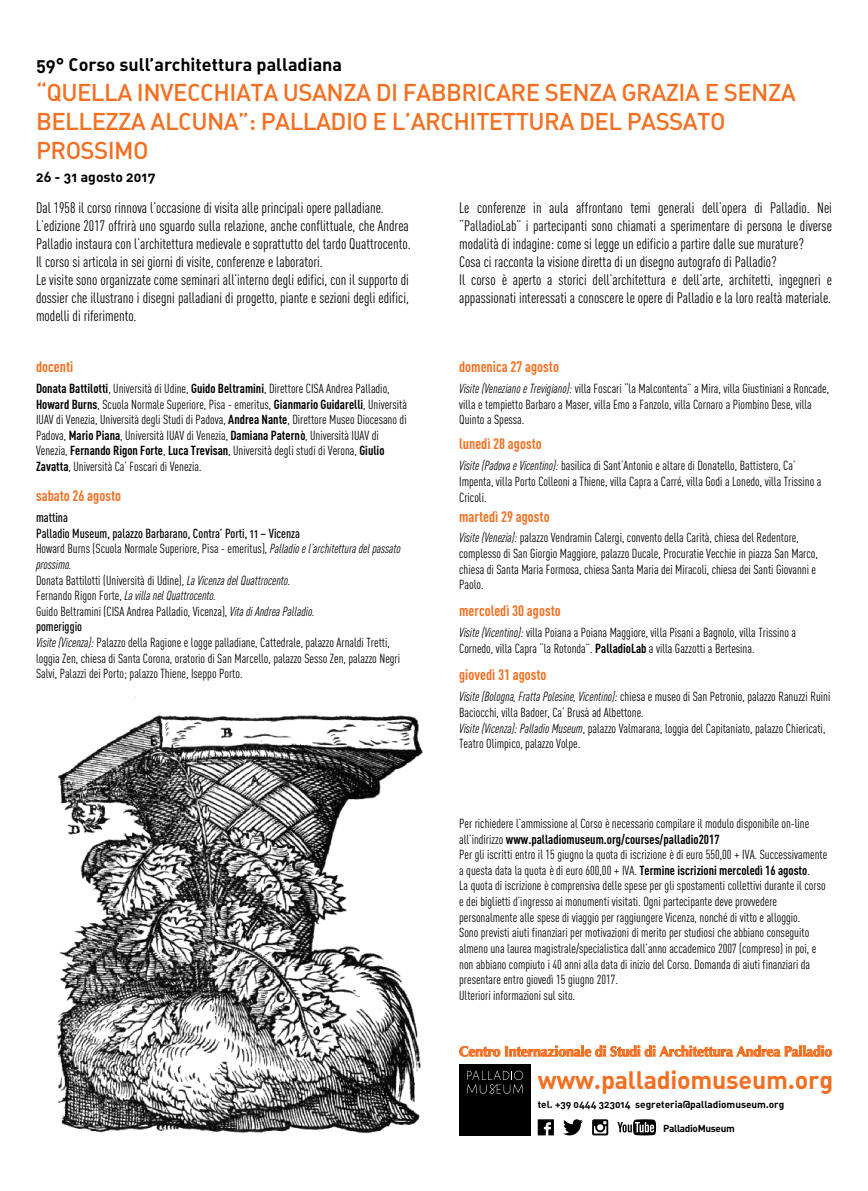
<style>
.page{position:relative;width:868px;height:1191px;background:#fff}
.page>*{position:absolute;margin:0;border:0;box-sizing:border-box;transform-origin:0 0}
.t1{font:25px "DIN Bold Alternate";letter-spacing:-.01em;color:#f36f21}
.t2{font:24px/28.8px "DIN Medium Alternate";letter-spacing:-.025em;color:#f36f21}
.t3{font:18px "DIN Bold Alternate";color:#000}
.t4{font:15px/18px "DIN Cond";color:#000}
.t5{font:700 15px "DIN Cond";color:#f36f21}
.t6{font:700 14px "Optima";letter-spacing:-.01em;color:#f36f21}
.t7{font:14px "DIN Bold Alternate";color:#000}
.t8{font:13px/15.6px "DIN Cond";color:#000}
.t9{font:13px "DIN Cond Medium Alternate";color:#000}
.t10{font:italic 13px "FFDIN Pro Cond";color:#000}
.t11{font:500 13px "DIN Cond";color:#000}
.t12{font:10px "DIN Bold Alternate";letter-spacing:-.005em;color:#000}
.t13{font:10px "DIN Bold Alternate";letter-spacing:-.035em;color:#000}
.s1{font-weight:700}
.s2{font-family:"FFDIN Pro Cond";font-style:italic}
.s3{font-family:"DIN Cond";font-style:normal}
.s4{font-weight:500}
</style>
<div class="page">
<img style="left:56px;top:696px;width:367px;height:438px">
<svg style="left:459px;top:1045px;width:372px;height:11px"></svg>
<div style="left:459px;top:1063px;width:72px;height:72px;background:#000"></div>
<svg style="left:467px;top:1070px;width:56px;height:23px"></svg>
<svg style="left:537px;top:1119px;width:17px;height:16px"></svg>
<svg style="left:563px;top:1119px;width:20px;height:16px"></svg>
<svg style="left:592px;top:1119px;width:16px;height:16px"></svg>
<svg style="left:617px;top:1119px;width:39px;height:16px"></svg>
<h3 class="t3" style="left:36px;top:53px;width:307px">59° Corso sull’architettura palladiana</h3>
<h2 class="t2" style="left:36px;top:77px;width:761px">“QUELLA INVECCHIATA USANZA DI FABBRICARE SENZA GRAZIA E SENZA<br>BELLEZZA ALCUNA”: PALLADIO E L’ARCHITETTURA DEL PASSATO<br>PROSSIMO</h2>
<p class="t7" style="left:36px;top:167px;width:121px">26 - 31 agosto 2017</p>
<p class="t4" style="left:36px;top:199px;width:376px">Dal 1958 il corso rinnova l’occasione di visita alle principali opere palladiane.<br>L’edizione 2017 offrirà uno sguardo sulla relazione, anche conflittuale, che Andrea Palladio instaura con l’architettura medievale e soprattutto del tardo Quattrocento.<br>Il corso si articola in sei giorni di visite, conferenze e laboratori.<br>Le visite sono organizzate come seminari all’interno degli edifici, con il supporto di dossier che illustrano i disegni palladiani di progetto, piante e sezioni degli edifici, modelli di riferimento.</p>
<p class="t4" style="left:459px;top:199px;width:374px">Le conferenze in aula affrontano temi generali dell’opera di Palladio. Nei “PalladioLab” i partecipanti sono chiamati a sperimentare di persona le diverse modalità di indagine: come si legge un edificio a partire dalle sue murature?<br>Cosa ci racconta la visione diretta di un disegno autografo di Palladio?<br>Il corso è aperto a storici dell’architettura e dell’arte, architetti, ingegneri e appassionati interessati a conoscere le opere di Palladio e la loro realtà materiale.</p>
<p class="t5" style="left:36px;top:357px;width:39px">docenti</p>
<p class="t8" style="left:36px;top:380px;width:372px"><span class="s1">Donata Battilotti</span>, Università di Udine, <span class="s1">Guido Beltramini</span>, Direttore CISA Andrea Palladio, <span class="s1">Howard Burns</span>, Scuola Normale Superiore, Pisa - emeritus, <span class="s1">Gianmario Guidarelli</span>, Università IUAV di Venezia, Università degli Studi di Padova, <span class="s1">Andrea Nante</span>, Direttore Museo Diocesano di Padova, <span class="s1">Mario Piana</span>, Università IUAV di Venezia, <span class="s1">Damiana Paternò</span>, Università IUAV di Venezia, <span class="s1">Fernando Rigon Forte</span>, <span class="s1">Luca Trevisan</span>, Università degli studi di Verona, <span class="s1">Giulio Zavatta</span>, Università Ca’ Foscari di Venezia.</p>
<p class="t5" style="left:36px;top:486px;width:87px">sabato 26 agosto</p>
<p class="t11" style="left:36px;top:510px;width:33px">mattina</p>
<p class="t9" style="left:36px;top:525px;width:265px">Palladio Museum, palazzo Barbarano, Contra’ Porti, 11 – Vicenza</p>
<p class="t8" style="left:36px;top:541px;width:366px">Howard Burns (Scuola Normale Superiore, Pisa - emeritus), <span class="s2">Palladio e l’architettura del passato</span></p>
<p class="t10" style="left:36px;top:555px;width:37px">prossimo.</p>
<p class="t8" style="left:36px;top:572px;width:256px">Donata Battilotti (Università di Udine), <span class="s2">La Vicenza del Quattrocento.</span></p>
<p class="t10" style="left:36px;top:586px;width:182px"><span class="s3">Fernando Rigon Forte,</span> La villa nel Quattrocento.</p>
<p class="t8" style="left:36px;top:603px;width:365px">Guido Beltramini (CISA Andrea Palladio, Vicenza), <span class="s2">Vita di Andrea Palladio.<br></span><span class="s4">pomeriggio<br></span><span class="s2">Visite (Vicenza):</span> Palazzo della Ragione e logge palladiane, Cattedrale, palazzo Arnaldi Tretti, loggia Zen, chiesa di Santa Corona, oratorio di San Marcello, palazzo Sesso Zen, palazzo Negri Salvi, Palazzi dei Porto; palazzo Thiene, Iseppo Porto.</p>
<p class="t5" style="left:459px;top:357px;width:101px">domenica 27 agosto</p>
<p class="t8" style="left:459px;top:380px;width:371px"><span class="s2">Visite (Veneziano e Trevigiano):</span> villa Foscari “la Malcontenta” a Mira, villa Giustiniani a Roncade, villa e tempietto Barbaro a Maser, villa Emo a Fanzolo, villa Cornaro a Piombino Dese, villa<br>Quinto a Spessa.</p>
<p class="t5" style="left:459px;top:435px;width:84px">lunedì 28 agosto</p>
<p class="t8" style="left:459px;top:458px;width:363px"><span class="s2">Visite (Padova e Vicentino):</span> basilica di Sant’Antonio e altare di Donatello, Battistero, Ca’<br>Impenta, villa Porto Colleoni a Thiene, villa Capra a Carré, villa Godi a Lonedo, villa Trissino a<br>Cricoli.</p>
<p class="t5" style="left:459px;top:507px;width:92px">martedì 29 agosto</p>
<p class="t8" style="left:459px;top:530px;width:360px"><span class="s2">Visite (Venezia):</span> palazzo Vendramin Calergi, convento della Carità, chiesa del Redentore, complesso di San Giorgio Maggiore, palazzo Ducale, Procuratie Vecchie in piazza San Marco, chiesa di Santa Maria Formosa, chiesa Santa Maria dei Miracoli, chiesa dei Santi Giovanni e Paolo.</p>
<p class="t5" style="left:459px;top:601px;width:103px">mercoledì 30 agosto</p>
<p class="t8" style="left:459px;top:624px;width:338px"><span class="s2">Visite (Vicentino):</span> villa Poiana a Poiana Maggiore, villa Pisani a Bagnolo, villa Trissino a<br>Cornedo, villa Capra “la Rotonda”. <span class="s1">PalladioLab</span> a villa Gazzotti a Bertesina.</p>
<p class="t5" style="left:459px;top:666px;width:89px">giovedì 31 agosto</p>
<p class="t8" style="left:459px;top:689px;width:372px"><span class="s2">Visite (Bologna, Fratta Polesine, Vicentino):</span> chiesa e museo di San Petronio, palazzo Ranuzzi Ruini Baciocchi, villa Badoer, Ca’ Brusà ad Albettone.<br><span class="s2">Visite (Vicenza): Palladio Museum</span>, palazzo Valmarana, loggia del Capitaniato, palazzo Chiericati, Teatro Olimpico, palazzo Volpe.</p>
<p class="t8" style="left:459px;top:815px;width:369px">Per richiedere l’ammissione al Corso è necessario compilare il modulo disponibile on-line all’indirizzo <span class="s1">www.palladiomuseum.org/courses/palladio2017<br></span>Per gli iscritti entro il 15 giugno la quota di iscrizione è di euro 550,00 + IVA. Successivamente a questa data la quota è di euro 600,00 + IVA. <span class="s1">Termine iscrizioni mercoledì 16 agosto</span>.<br>La quota di iscrizione è comprensiva delle spese per gli spostamenti collettivi durante il corso e dei biglietti d’ingresso ai monumenti visitati. Ogni partecipante deve provvedere personalmente alle spese di viaggio per raggiungere Vicenza, nonché di vitto e alloggio.<br>Sono previsti aiuti finanziari per motivazioni di merito per studiosi che abbiano conseguito almeno una laurea magistrale/specialistica dall’anno accademico 2007 (compreso) in poi, e non abbiano compiuto i 40 anni alla data di inizio del Corso. Domanda di aiuti finanziari da presentare entro giovedì 15 giugno 2017.<br>Ulteriori informazioni sul sito.</p>
<p class="t6" style="left:459px;top:1043px;width:374px">Centro Internazionale di Studi di Architettura Andrea Palladio</p>
<h1 class="t1" style="left:537px;top:1063px;width:297px">www.palladiomuseum.org</h1>
<p class="t12" style="left:537px;top:1097px;width:248px">tel. +39 0444 323014 segreteria@palladiomuseum.org</p>
<p class="t13" style="left:663px;top:1122px;width:73px">PalladioMuseum</p>
</div>
